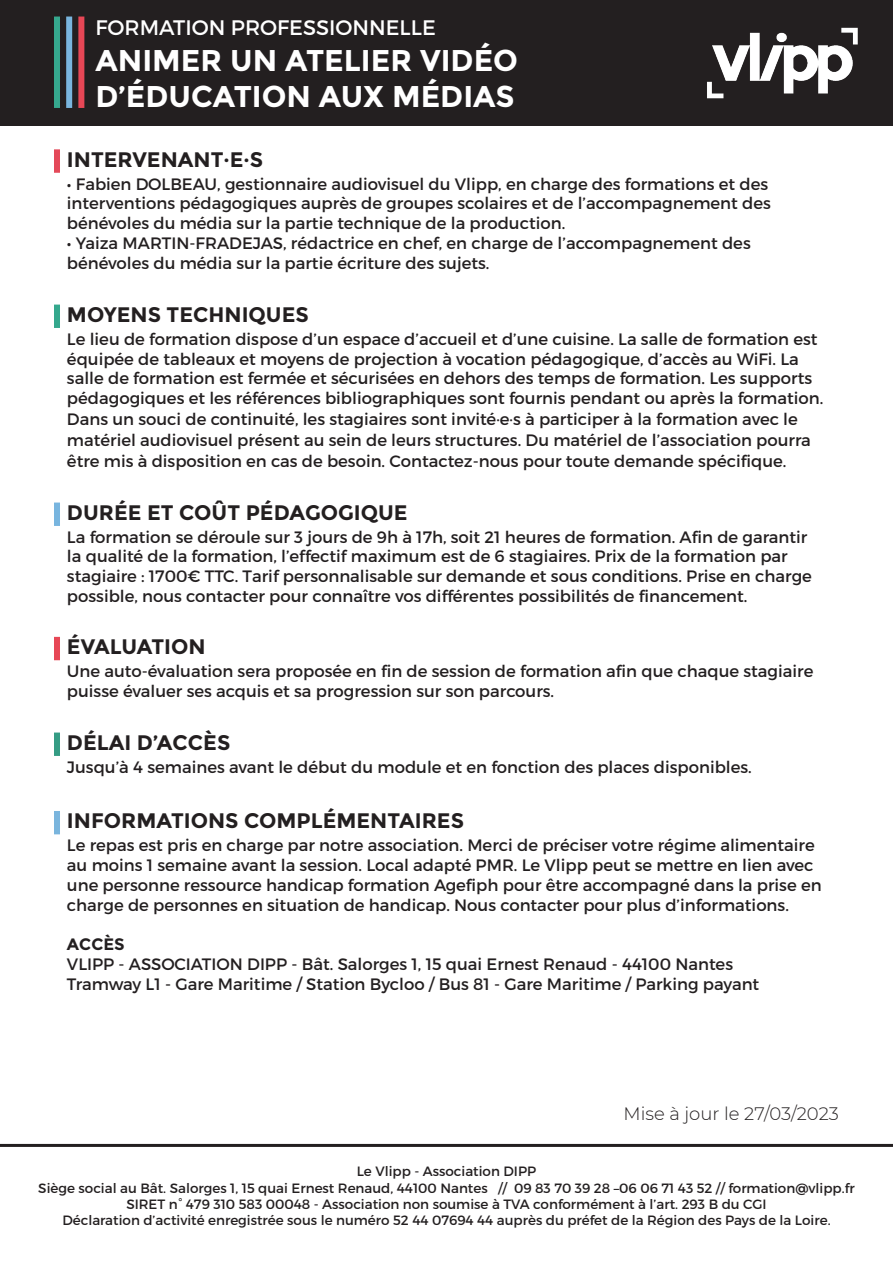
<style>
.page{position:relative;width:893px;height:1263px;background:#fff}
.page>*{position:absolute;margin:0;border:0;box-sizing:border-box;transform-origin:0 0}
.t1{font:700 30px/36px "Montserrat";color:#fff}
.t2{font:700 21px "Montserrat";color:#231f20}
.t3{font:21px "Montserrat";color:#fff}
.t4{font:300 18px "Montserrat";color:#231f20}
.t5{font:16.5px/19.8px "Montserrat";color:#231f20}
.t6{font:700 16.5px "Montserrat";color:#231f20}
.t7{font:13.5px "Montserrat";color:#231f20}
</style>
<div class="page">
<div style="left:0;top:0;width:893px;height:125px;background:#231f20"></div>
<img style="left:707px;top:27px;width:151px;height:72px">
<div style="left:78px;top:17px;width:6px;height:91px;background:#e74756"></div>
<div style="left:66px;top:17px;width:6px;height:91px;background:#79b5de"></div>
<div style="left:54px;top:17px;width:6px;height:91px;background:#36a88e"></div>
<hr style="left:0;top:1144px;width:893px;height:3px;background:#231f20">
<div style="left:54px;top:149px;width:6px;height:24px;background:#e44959"></div>
<div style="left:54px;top:502px;width:6px;height:24px;background:#78b5df"></div>
<div style="left:54px;top:637px;width:6px;height:23px;background:#e74756"></div>
<div style="left:54px;top:732px;width:6px;height:24px;background:#359c84"></div>
<div style="left:54px;top:811px;width:6px;height:23px;background:#7ab5dd"></div>
<div style="left:54px;top:305px;width:6px;height:23px;background:#34a88d"></div>
<p class="t3" style="left:96px;top:14px;width:342px">FORMATION PROFESSIONNELLE</p>
<p class="t1" style="left:96px;top:42px;width:424px">ANIMER UN ATELIER VIDÉO<br>D’ÉDUCATION AUX MÉDIAS</p>
<p class="t2" style="left:67px;top:147px;width:198px">INTERVENANT·E·S</p>
<p class="t5" style="left:67px;top:174px;width:705px">• Fabien DOLBEAU, gestionnaire audiovisuel du Vlipp, en charge des formations et des interventions pédagogiques auprès de groupes scolaires et de l’accompagnement des bénévoles du média sur la partie technique de la production.</p>
<p class="t5" style="left:67px;top:233px;width:685px">• Yaiza MARTIN-FRADEJAS, rédactrice en chef, en charge de l’accompagnement des bénévoles du média sur la partie écriture des sujets.</p>
<p class="t2" style="left:67px;top:302px;width:243px">MOYENS TECHNIQUES</p>
<p class="t5" style="left:67px;top:329px;width:758px;line-height:20.4px">Le lieu de formation dispose d’un espace d’accueil et d’une cuisine. La salle de formation est équipée de tableaux et moyens de projection à vocation pédagogique, d’accès au WiFi. La salle de formation est fermée et sécurisées en dehors des temps de formation. Les supports pédagogiques et les références bibliographiques sont fournis pendant ou après la formation.<br>Dans un souci de continuité, les stagiaires sont invité·e·s à participer à la formation avec le matériel audiovisuel présent au sein de leurs structures. Du matériel de l’association pourra être mis à disposition en cas de besoin. Contactez-nous pour toute demande spécifique.</p>
<p class="t2" style="left:67px;top:500px;width:342px">DURÉE ET COÛT PÉDAGOGIQUE</p>
<p class="t5" style="left:67px;top:527px;width:746px">La formation se déroule sur 3 jours de 9h à 17h, soit 21 heures de formation. Afin de garantir la qualité de la formation, l’effectif maximum est de 6 stagiaires. Prix de la formation par stagiaire : 1700€ TTC. Tarif personnalisable sur demande et sous conditions. Prise en charge possible, nous contacter pour connaître vos différentes possibilités de financement.</p>
<p class="t2" style="left:67px;top:634px;width:140px">ÉVALUATION</p>
<p class="t5" style="left:67px;top:661px;width:748px">Une auto-évaluation sera proposée en fin de session de formation afin que chaque stagiaire puisse évaluer ses acquis et sa progression sur son parcours.</p>
<p class="t2" style="left:67px;top:730px;width:165px">DÉLAI D’ACCÈS</p>
<p class="t5" style="left:67px;top:757px;width:686px">Jusqu’à 4 semaines avant le début du module et en fonction des places disponibles.</p>
<p class="t2" style="left:67px;top:808px;width:399px">INFORMATIONS COMPLÉMENTAIRES</p>
<p class="t5" style="left:67px;top:835px;width:756px">Le repas est pris en charge par notre association. Merci de préciser votre régime alimentaire au moins 1 semaine avant la session. Local adapté PMR. Le Vlipp peut se mettre en lien avec une personne ressource handicap formation Agefiph pour être accompagné dans la prise en charge de personnes en situation de handicap. Nous contacter pour plus d’informations.</p>
<p class="t6" style="left:67px;top:934px;width:59px">ACCÈS</p>
<p class="t5" style="left:67px;top:954px;width:668px">VLIPP - ASSOCIATION DIPP - Bât. Salorges 1, 15 quai Ernest Renaud - 44100 Nantes</p>
<p class="t5" style="left:67px;top:974px;width:694px">Tramway L1 - Gare Maritime / Station Bycloo / Bus 81 - Gare Maritime / Parking payant</p>
<p class="t4" style="left:623px;top:1102px;width:217px">Mise à jour le 27/03/2023</p>
<p class="t7" style="left:357px;top:1163px;width:181px">Le Vlipp - Association DIPP</p>
<p class="t7" style="left:38px;top:1179px;width:818px">Siège social au Bât. Salorges 1, 15 quai Ernest Renaud, 44100 Nantes // 09 83 70 39 28 –06 06 71 43 52 // formation@vlipp.fr</p>
<p class="t7" style="left:126px;top:1196px;width:642px">SIRET n° 479 310 583 00048 - Association non soumise à TVA conformément à l’art. 293 B du CGI</p>
<p class="t7" style="left:62px;top:1212px;width:770px">Déclaration d’activité enregistrée sous le numéro 52 44 07694 44 auprès du préfet de la Région des Pays de la Loire.</p>
</div>
